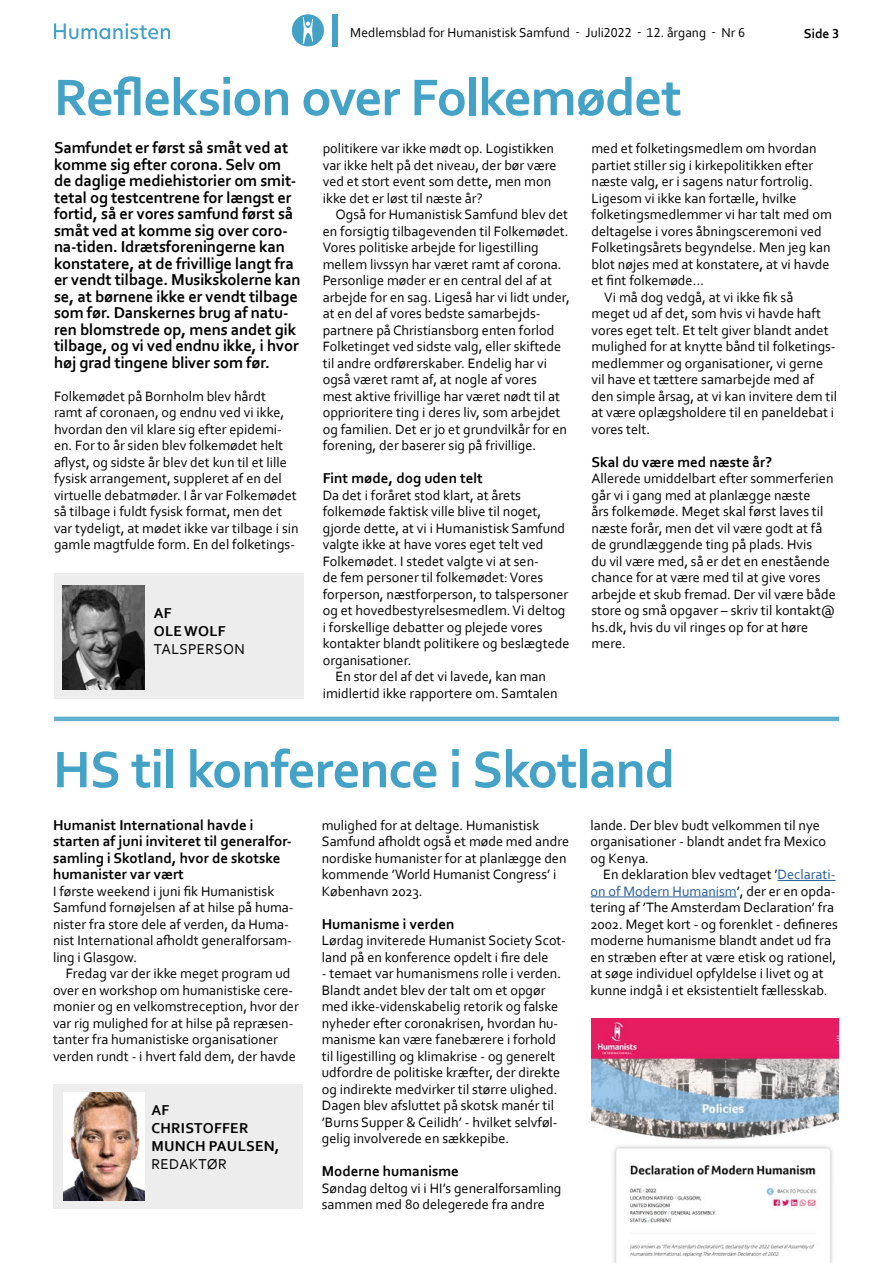
<style>
.page{position:relative;width:893px;height:1263px;background:#fff}
.page>*{position:absolute;margin:0;border:0;box-sizing:border-box;transform-origin:0 0}
.t1{font:700 54px "Corbel";letter-spacing:-.02em;color:#44a2c6}
.t2{font:700 16.5px/16.5px "Corbel";letter-spacing:-.01em;color:#000}
.t3{font:700 15px/16.5px "Corbel";color:#000}
.t4{font:700 15px/18px "Corbel";letter-spacing:.02em;color:#000}
.t5{font:15px "Corbel";letter-spacing:.02em;color:#000}
.t6{font:14.25px/16.5px "Corbel";color:#000}
.t7{font:13.5px "Corbel";color:#000}
.t8{font:700 13.5px "Corbel";color:#000}
.s1{color:#275b9b}
</style>
<div class="page">
<svg style="left:292px;top:14px;width:32px;height:32px"></svg>
<div style="left:332px;top:15px;width:6px;height:32px;background:#44a2c6"></div>
<svg style="left:54px;top:23px;width:116px;height:16px"></svg>
<div style="left:54px;top:574px;width:250px;height:125px;background:#ededed"></div>
<img style="left:62px;top:586px;width:83px;height:103px">
<hr style="left:778px;top:880px;width:58px;height:1px;background:#275b9b">
<hr style="left:590px;top:896px;width:147px;height:1px;background:#275b9b">
<div style="left:54px;top:1085px;width:249px;height:124px;background:#ededed"></div>
<img style="left:64px;top:1093px;width:80px;height:107px">
<hr style="left:54px;top:717px;width:785px;height:4px;background:#60b0ce">
<img style="left:592px;top:1018px;width:247px;height:245px">
<p class="t7" style="left:350px;top:24px;width:396px">Medlemsblad for Humanistisk Samfund - Juli2022 - 12. årgang - Nr 6</p>
<p class="t8" style="left:804px;top:25px;width:37px">Side 3</p>
<h1 class="t1" style="left:54px;top:64px;width:629px">Refleksion over Folkemødet</h1>
<p class="t2" style="left:54px;top:139px;width:248px">Samfundet er først så småt ved at komme sig efter corona. Selv om de daglige mediehistorier om smit&shy;tetal og testcentrene for længst er fortid, så er vores samfund først så småt ved at komme sig over coro&shy;na-tiden. Idrætsforeningerne kan konstatere, at de frivillige langt fra er vendt tilbage. Musikskolerne kan se, at børnene ikke er vendt tilbage som før. Danskernes brug af natu&shy;ren blomstrede op, mens andet gik tilbage, og vi ved endnu ikke, i hvor høj grad tingene bliver som før.</p>
<p class="t6" style="left:54px;top:387px;width:246px">Folkemødet på Bornholm blev hårdt<br>ramt af coronaen, og endnu ved vi ikke, hvordan den vil klare sig efter epidemi&shy;en. For to år siden blev folkemødet helt aflyst, og sidste år blev det kun til et lille fysisk arrangement, suppleret af en del virtuelle debatmøder. I år var Folkemødet så tilbage i fuldt fysisk format, men det var tydeligt, at mødet ikke var tilbage i sin gamle magtfulde form. En del folketings-</p>
<p class="t6" style="left:591px;top:140px;width:227px">med et folketingsmedlem om hvordan</p>
<p class="t6" style="left:591px;top:156px;width:223px">partiet stiller sig i kirkepolitikken efter</p>
<p class="t6" style="left:591px;top:173px;width:223px">næste valg, er i sagens natur fortrolig.</p>
<p class="t6" style="left:591px;top:189px;width:207px">Ligesom vi ikke kan fortælle, hvilke</p>
<p class="t6" style="left:591px;top:206px;width:242px">folketingsmedlemmer vi har talt med om</p>
<p class="t6" style="left:591px;top:222px;width:232px">deltagelse i vores åbningsceremoni ved</p>
<p class="t6" style="left:591px;top:239px;width:241px">Folketingsårets begyndelse. Men jeg kan</p>
<p class="t6" style="left:591px;top:255px;width:240px">blot nøjes med at konstatere, at vi havde</p>
<p class="t6" style="left:591px;top:272px;width:114px">et fint folkemøde…</p>
<p class="t6" style="left:604px;top:288px;width:191px">Vi må dog vedgå, at vi ikke fik så</p>
<p class="t6" style="left:591px;top:305px;width:231px">meget ud af det, som hvis vi havde haft</p>
<p class="t6" style="left:591px;top:321px;width:239px">vores eget telt. Et telt giver blandt andet</p>
<p class="t6" style="left:591px;top:338px;width:246px">mulighed for at knytte bånd til folketings-</p>
<p class="t6" style="left:591px;top:354px;width:233px">medlemmer og organisationer, vi gerne</p>
<p class="t6" style="left:591px;top:371px;width:224px">vil have et tættere samarbejde med af</p>
<p class="t6" style="left:591px;top:387px;width:247px">den simple årsag, at vi kan invitere dem til</p>
<p class="t6" style="left:591px;top:404px;width:244px">at være oplægsholdere til en paneldebat i</p>
<p class="t6" style="left:591px;top:420px;width:60px">vores telt.</p>
<p class="t3" style="left:591px;top:453px;width:182px">Skal du være med næste år?</p>
<p class="t6" style="left:591px;top:470px;width:246px">Allerede umiddelbart efter sommerferien går vi i gang med at planlægge næste<br>års folkemøde. Meget skal først laves til næste forår, men det vil være godt at få de grundlæggende ting på plads. Hvis<br>du vil være med, så er det en enestående chance for at være med til at give vores arbejde et skub fremad. Der vil være både store og små opgaver – skriv til kontakt@ hs.dk, hvis du vil ringes op for at høre mere.</p>
<p class="t6" style="left:323px;top:140px;width:235px">politikere var ikke mødt op. Logistikken var ikke helt på det niveau, der bør være ved et stort event som dette, men mon ikke det er løst til næste år?</p>
<p class="t6" style="left:323px;top:206px;width:249px;text-indent:13px">Også for Humanistisk Samfund blev det en forsigtig tilbagevenden til Folkemødet.<br>Vores politiske arbejde for ligestilling mellem livssyn har været ramt af corona.<br>Personlige møder er en central del af at arbejde for en sag. Ligeså har vi lidt under, at en del af vores bedste samarbejds&shy;partnere på Christiansborg enten forlod Folketinget ved sidste valg, eller skiftede til andre ordførerskaber. Endelig har vi også været ramt af, at nogle af vores mest aktive frivillige har været nødt til at opprioritere ting i deres liv, som arbejdet og familien. Det er jo et grundvilkår for en forening, der baserer sig på frivillige.</p>
<p class="t3" style="left:323px;top:469px;width:162px">Fint møde, dog uden telt</p>
<p class="t6" style="left:323px;top:486px;width:200px">Da det i foråret stod klart, at årets</p>
<p class="t6" style="left:323px;top:503px;width:220px">folkemøde faktisk ville blive til noget,</p>
<p class="t6" style="left:323px;top:519px;width:244px">gjorde dette, at vi i Humanistisk Samfund</p>
<p class="t6" style="left:323px;top:536px;width:222px">valgte ikke at have vores eget telt ved</p>
<p class="t6" style="left:323px;top:552px;width:218px">Folkemødet. I stedet valgte vi at sen-</p>
<p class="t6" style="left:323px;top:569px;width:222px">de fem personer til folkemødet: Vores</p>
<p class="t6" style="left:323px;top:585px;width:247px">forperson, næstforperson, to talspersoner</p>
<p class="t6" style="left:323px;top:602px;width:244px">og et hovedbestyrelsesmedlem. Vi deltog</p>
<p class="t6" style="left:323px;top:618px;width:221px">i forskellige debatter og plejede vores</p>
<p class="t6" style="left:323px;top:635px;width:248px">kontakter blandt politikere og beslægtede</p>
<p class="t6" style="left:323px;top:651px;width:90px">organisationer.</p>
<p class="t6" style="left:335px;top:668px;width:212px">En stor del af det vi lavede, kan man</p>
<p class="t6" style="left:323px;top:684px;width:236px">imidlertid ikke rapportere om. Samtalen</p>
<p class="t4" style="left:154px;top:604px;width:73px">AF<br>OLE WOLF</p>
<p class="t5" style="left:154px;top:640px;width:93px">TALSPERSON</p>
<h1 class="t1" style="left:53px;top:736px;width:623px">HS til konference i Skotland</h1>
<p class="t3" style="left:53px;top:816px;width:240px">Humanist International havde i starten af juni inviteret til generalfor&shy;samling i Skotland, hvor de skotske humanister var vært</p>
<p class="t6" style="left:53px;top:882px;width:242px">I første weekend i juni fik Humanistisk Samfund fornøjelsen af at hilse på huma&shy;nister fra store dele af verden, da Huma&shy;nist International afholdt generalforsam&shy;ling i Glasgow.</p>
<p class="t6" style="left:53px;top:965px;width:247px;text-indent:13px">Fredag var der ikke meget program ud over en workshop om humanistiske cere&shy;monier og en velkomstreception, hvor der var rig mulighed for at hilse på repræsen&shy;tanter fra humanistiske organisationer verden rundt - i hvert fald dem, der havde</p>
<p class="t6" style="left:322px;top:816px;width:249px">mulighed for at deltage. Humanistisk Samfund afholdt også et møde med andre nordiske humanister for at planlægge den kommende ’World Humanist Congress’ i København 2023.</p>
<p class="t3" style="left:322px;top:915px;width:134px">Humanisme i verden</p>
<p class="t6" style="left:322px;top:932px;width:246px">Lørdag inviterede Humanist Society Scot&shy;land på en konference opdelt i fire dele</p>
<p class="t6" style="left:322px;top:965px;width:241px">- temaet var humanismens rolle i verden.<br>Blandt andet blev der talt om et opgør med ikke-videnskabelig retorik og falske nyheder efter coronakrisen, hvordan hu&shy;manisme kan være fanebærere i forhold til ligestilling og klimakrise - og generelt udfordre de politiske kræfter, der direkte og indirekte medvirker til større ulighed.<br>Dagen blev afsluttet på skotsk manér til ’Burns Supper &amp; Ceilidh’ - hvilket selvføl&shy;gelig involverede en sækkepibe.</p>
<p class="t3" style="left:322px;top:1162px;width:139px">Moderne humanisme</p>
<p class="t6" style="left:322px;top:1179px;width:241px">Søndag deltog vi i HI’s generalforsamling sammen med 80 delegerede fra andre</p>
<p class="t6" style="left:590px;top:816px;width:237px">lande. Der blev budt velkommen til nye organisationer - blandt andet fra Mexico og Kenya.</p>
<p class="t6" style="left:590px;top:866px;width:249px;text-indent:13px">En deklaration blev vedtaget ’<span class="s1">Declarati&shy;on of Modern Humanism</span>’, der er en opda&shy;tering af ’The Amsterdam Declaration’ fra 2002. Meget kort - og forenklet - defineres moderne humanisme blandt andet ud fra en stræben efter at være etisk og rationel, at søge individuel opfyldelse i livet og at kunne indgå i et eksistentielt fællesskab.</p>
<p class="t4" style="left:151px;top:1100px;width:130px">AF<br>CHRISTOFFER<br>MUNCH PAULSEN,</p>
<p class="t5" style="left:151px;top:1154px;width:77px">REDAKTØR</p>
</div>
